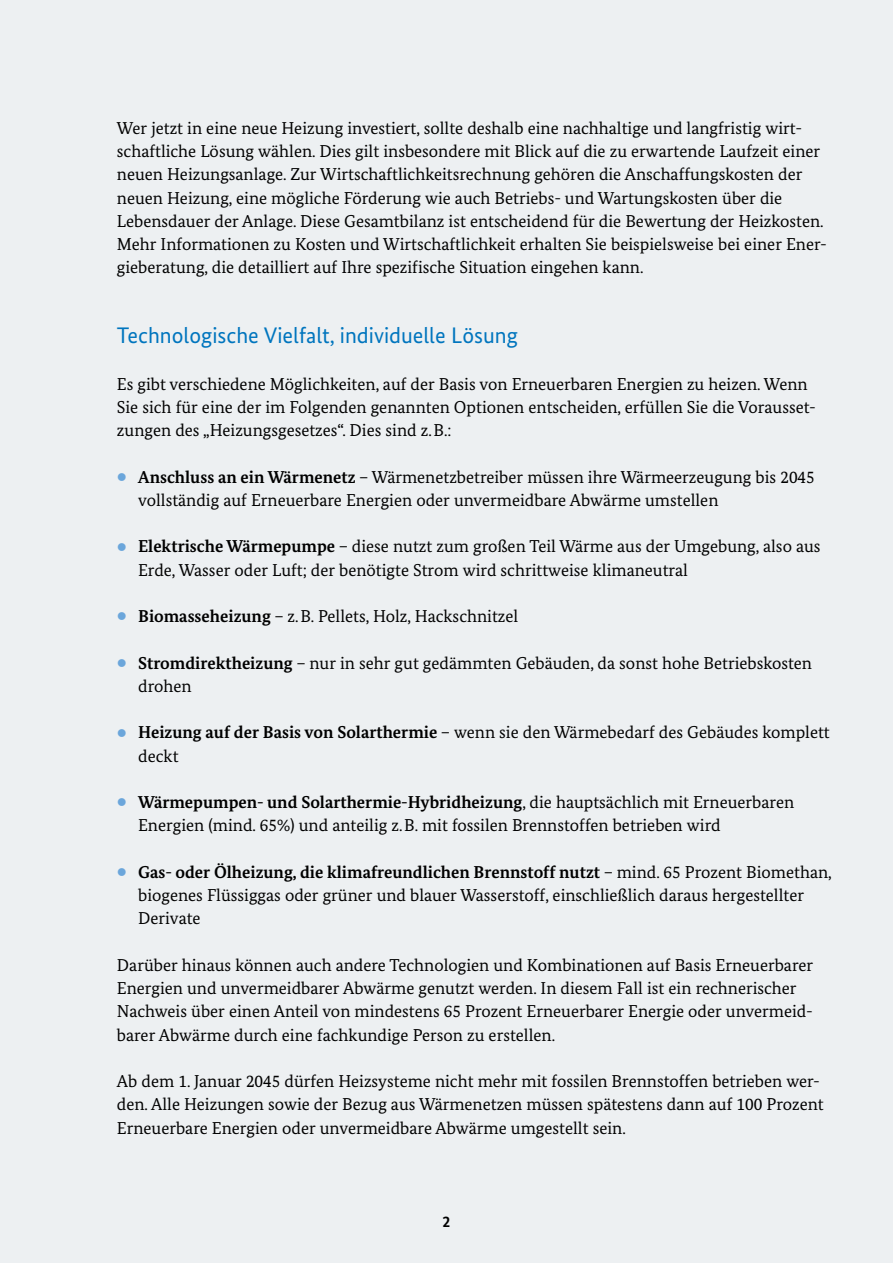
<style>
.page{position:relative;width:893px;height:1263px;background:#edf0f2}
.page>*{position:absolute;margin:0;border:0;box-sizing:border-box;transform-origin:0 0}
.t1{font:22.5px "Bundes Sans";color:#0075be}
.t2{font:17.25px/23.2px "Bundes Serif";color:#000}
.t3{font:700 15.75px "Bundes Sans";color:#000}
.s1{font-weight:700}
</style>
<div class="page">
<p class="t2" style="left:117px;top:116px;width:711px">Wer jetzt in eine neue Heizung investiert, sollte deshalb eine nachhaltige und langfristig wirt&shy;schaftliche Lösung wählen. Dies gilt insbesondere mit Blick auf die zu erwartende Laufzeit einer neuen Heizungsanlage. Zur Wirtschaftlichkeitsrechnung gehören die Anschaffungskosten der neuen Heizung, eine mögliche Förderung wie auch Betriebs- und Wartungskosten über die Lebensdauer der Anlage. Diese Gesamtbilanz ist entscheidend für die Bewertung der Heizkosten.<br>Mehr Informationen zu Kosten und Wirtschaftlichkeit erhalten Sie beispielsweise bei einer Ener&shy;gieberatung, die detailliert auf Ihre spezifische Situation eingehen kann.</p>
<h1 class="t1" style="left:117px;top:323px;width:402px">Technologische Vielfalt, individuelle Lösung</h1>
<p class="t2" style="left:117px;top:372px;width:701px">Es gibt verschiedene Möglichkeiten, auf der Basis von Erneuerbaren Energien zu heizen. Wenn<br>Sie sich für eine der im Folgenden genannten Optionen entscheiden, erfüllen Sie die Vorausset&shy;zungen des „Heizungsgesetzes“. Dies sind z.B.:</p>
<p class="t2" style="left:138px;top:465px;width:678px"><span class="s1">Anschluss an ein Wärmenetz</span> – Wärmenetzbetreiber müssen ihre Wärmeerzeugung bis 2045 vollständig auf Erneuerbare Energien oder unvermeidbare Abwärme umstellen</p>
<p class="t2" style="left:138px;top:535px;width:684px"><span class="s1">Elektrische Wärmepumpe</span> – diese nutzt zum großen Teil Wärme aus der Umgebung, also aus<br>Erde, Wasser oder Luft; der benötigte Strom wird schrittweise klimaneutral</p>
<p class="t2" style="left:138px;top:604px;width:382px"><span class="s1">Biomasseheizung</span> – z.B. Pellets, Holz, Hackschnitzel</p>
<p class="t2" style="left:138px;top:651px;width:675px"><span class="s1">Stromdirektheizung</span> – nur in sehr gut gedämmten Gebäuden, da sonst hohe Betriebskosten drohen</p>
<p class="t2" style="left:138px;top:721px;width:693px"><span class="s1">Heizung auf der Basis von Solarthermie</span> – wenn sie den Wärmebedarf des Gebäudes komplett deckt</p>
<p class="t2" style="left:138px;top:790px;width:657px"><span class="s1">Wärmepumpen- und Solarthermie-Hybridheizung</span>, die hauptsächlich mit Erneuerbaren<br>Energien (mind. 65%) und anteilig z.B. mit fossilen Brennstoffen betrieben wird</p>
<p class="t2" style="left:138px;top:860px;width:695px"><span class="s1">Gas- oder Ölheizung, die klimafreundlichen Brennstoff nutzt</span> – mind. 65 Prozent Biomethan, biogenes Flüssiggas oder grüner und blauer Wasserstoff, einschließlich daraus hergestellter<br>Derivate</p>
<p class="t2" style="left:117px;top:953px;width:698px">Darüber hinaus können auch andere Technologien und Kombinationen auf Basis Erneuerbarer Energien und unvermeidbarer Abwärme genutzt werden. In diesem Fall ist ein rechnerischer Nachweis über einen Anteil von mindestens 65 Prozent Erneuerbarer Energie oder unvermeid&shy;barer Abwärme durch eine fachkundige Person zu erstellen.</p>
<p class="t2" style="left:117px;top:1069px;width:708px">Ab dem 1. Januar 2045 dürfen Heizsysteme nicht mehr mit fossilen Brennstoffen betrieben wer&shy;den. Alle Heizungen sowie der Bezug aus Wärmenetzen müssen spätestens dann auf 100 Prozent<br>Erneuerbare Energien oder unvermeidbare Abwärme umgestellt sein.</p>
<p class="t3" style="left:443px;top:1212px;width:9px">2</p>
</div>
